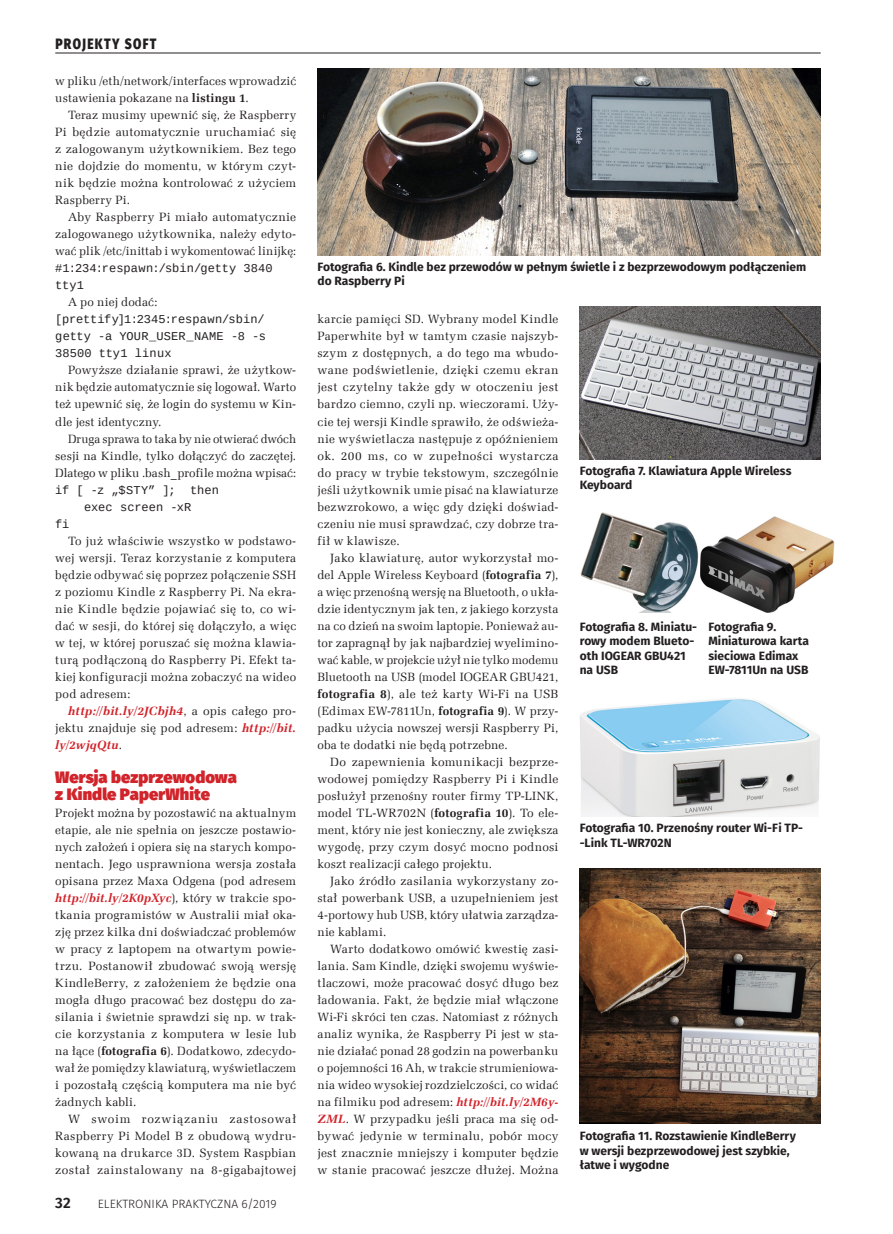
<style>
.page{position:relative;width:893px;height:1234px;background:#fff}
.page>*{position:absolute;margin:0;border:0;box-sizing:border-box;transform-origin:0 0}
._3_Srodtytul{font:900 16.5px/17px "Fira Sans";letter-spacing:.005em;color:#d1232a}
.t1{font:800 15px "Fira Sans";letter-spacing:.11em;color:#231f20;scale:.8 1}
.t2{font:600 15px "Fira Sans";color:#231f20}
._1_Body{font:12px/17px "Zapf Ellipt EU";letter-spacing:.015em;color:#231f20;text-align:justify}
._4_Podpis{font:700 12px/14.4px "Fira Sans";color:#231f20}
._1_Body-2{font:12px/17px "Liberation Mono";letter-spacing:.005em;color:#231f20}
.t3{font:300 12px "Fira Sans";color:#231f20}
.s1{font-weight:700}
.s2{font-weight:700;font-style:italic;color:#d1232a}
</style>
<div class="page">
<img style="left:317px;top:68px;width:504px;height:187px">
<img style="left:580px;top:306px;width:241px;height:153px">
<img style="left:580px;top:512px;width:119px;height:100px">
<img style="left:700px;top:516px;width:134px;height:96px">
<img style="left:580px;top:698px;width:240px;height:118px">
<img style="left:580px;top:868px;width:241px;height:255px">
<hr style="left:55px;top:53px;width:766px;height:1px;background:#231f20">
<p class="t1" style="left:55px;top:30px;width:128px">PROJEKTY SOFT</p>
<p class="_1_Body" style="left:55px;top:73px;width:242px">w pliku /eth/network/interfaces wprowadzić ustawienia pokazane na <span class="s1">listingu 1</span>.</p>
<p class="_1_Body" style="left:55px;top:107px;width:242px;text-indent:13px">Teraz musimy upewnić się, że Raspberry Pi będzie automatycznie uruchamiać się z zalogowanym użytkownikiem. Bez tego nie dojdzie do momentu, w którym czyt&shy;nik będzie można kontrolować z użyciem Raspberry Pi.</p>
<p class="_1_Body" style="left:55px;top:209px;width:242px;text-indent:13px">Aby Raspberry Pi miało automatycznie zalogowanego użytkownika, należy edyto&shy;wać plik /etc/inittab i wykomentować linijkę:</p>
<p class="_1_Body-2" style="left:55px;top:260px;width:219px">#1:234:respawn:/sbin/getty 3840 tty1</p>
<p class="_1_Body" style="left:68px;top:294px;width:91px">A po niej dodać:</p>
<p class="_1_Body-2" style="left:55px;top:311px;width:212px;text-align:justify">[prettify]1:2345:respawn/sbin/ getty -a YOUR_USER_NAME -8 -s 38500 tty1 linux</p>
<p class="_1_Body" style="left:55px;top:362px;width:242px;text-indent:13px">Powyższe działanie sprawi, że użytkow&shy;nik będzie automatycznie się logował. Warto też upewnić się, że login do systemu w Kin&shy;dle jest identyczny.</p>
<p class="_1_Body" style="left:55px;top:430px;width:242px;text-indent:13px">Druga sprawa to taka by nie otwierać dwóch sesji na Kindle, tylko dołączyć do zaczętej.<br>Dlatego w pliku .bash_profile można wpisać:</p>
<p class="_1_Body-2" style="left:55px;top:481px;width:165px">if [ -z „$STY” ]; then</p>
<p class="_1_Body-2" style="left:84px;top:498px;width:109px">exec screen -xR</p>
<p class="_1_Body-2" style="left:55px;top:515px;width:16px">fi</p>
<p class="_1_Body" style="left:55px;top:532px;width:242px;text-indent:13px">To już właściwie wszystko w podstawo&shy;wej wersji. Teraz korzystanie z komputera będzie odbywać się poprzez połączenie SSH z poziomu Kindle z Raspberry Pi. Na ekra&shy;nie Kindle będzie pojawiać się to, co wi&shy;dać w sesji, do której się dołączyło, a więc w tej, w której poruszać się można klawia&shy;turą podłączoną do Raspberry Pi. Efekt ta&shy;kiej konfiguracji można zobaczyć na wideo pod adresem:</p>
<p class="_1_Body" style="left:55px;top:702px;width:242px;text-indent:13px"><span class="s2">http://bit.ly/2JCbjh4</span>, a opis całego pro&shy;jektu znajduje się pod adresem: <span class="s2">http://bit. ly/2wjqQtu</span>.</p>
<p class="_3_Srodtytul" style="left:55px;top:766px;width:183px">Wersja bezprzewodowa z Kindle PaperWhite</p>
<p class="_1_Body" style="left:55px;top:804px;width:242px">Projekt można by pozostawić na aktualnym etapie, ale nie spełnia on jeszcze postawio&shy;nych założeń i opiera się na starych kompo&shy;nentach. Jego usprawniona wersja została opisana przez Maxa Odgena (pod adresem <span class="s2">http://bit.ly/2K0pXyc</span>), który w trakcie spo&shy;tkania programistów w Australii miał oka&shy;zję przez kilka dni doświadczać problemów w pracy z laptopem na otwartym powie&shy;trzu. Postanowił zbudować swoją wersję KindleBerry, z założeniem że będzie ona mogła długo pracować bez dostępu do za&shy;silania i świetnie sprawdzi się np. w trak&shy;cie korzystania z komputera w lesie lub na łące (<span class="s1">fotografia 6</span>). Dodatkowo, zdecydo&shy;wał że pomiędzy klawiaturą, wyświetlaczem i pozostałą częścią komputera ma nie być żadnych kabli.</p>
<p class="_1_Body" style="left:55px;top:1110px;width:242px;text-indent:13px">W swoim rozwiązaniu zastosował Raspberry Pi Model B z obudową wydru&shy;kowaną na drukarce 3D. System Raspbian został zainstalowany na 8-gigabajtowej</p>
<p class="t2" style="left:55px;top:1190px;width:17px">32</p>
<p class="t3" style="left:98px;top:1195px;width:180px">ELEKTRONIKA PRAKTYCZNA 6/2019</p>
<p class="_4_Podpis" style="left:317px;top:258px;width:490px">Fotografia 6. Kindle bez przewodów w pełnym świetle i z bezprzewodowym podłączeniem do Raspberry Pi</p>
<p class="_1_Body" style="left:317px;top:311px;width:242px">karcie pamięci SD. Wybrany model Kindle Paperwhite był w tamtym czasie najszyb&shy;szym z dostępnych, a do tego ma wbudo&shy;wane podświetlenie, dzięki czemu ekran jest czytelny także gdy w otoczeniu jest bardzo ciemno, czyli np. wieczorami. Uży&shy;cie tej wersji Kindle sprawiło, że odświeża&shy;nie wyświetlacza następuje z opóźnieniem ok. 200 ms, co w zupełności wystarcza do pracy w trybie tekstowym, szczególnie jeśli użytkownik umie pisać na klawiaturze bezwzrokowo, a więc gdy dzięki doświad&shy;czeniu nie musi sprawdzać, czy dobrze tra&shy;fił w klawisze.</p>
<p class="_1_Body" style="left:317px;top:549px;width:242px;text-indent:13px">Jako klawiaturę, autor wykorzystał mo&shy;del Apple Wireless Keyboard (<span class="s1">fotografia 7</span>), a więc przenośną wersję na Bluetooth, o ukła&shy;dzie identycznym jak ten, z jakiego korzysta na co dzień na swoim laptopie. Ponieważ au&shy;tor zapragnął by jak najbardziej wyelimino&shy;wać kable, w projekcie użył nie tylko modemu Bluetooth na USB (model IOGEAR GBU421, <span class="s1">fotografia 8</span>), ale też karty Wi-Fi na USB (Edimax EW-7811Un, <span class="s1">fotografia 9</span>). W przy&shy;padku użycia nowszej wersji Raspberry Pi, oba te dodatki nie będą potrzebne.</p>
<p class="_1_Body" style="left:317px;top:753px;width:242px;text-indent:13px">Do zapewnienia komunikacji bezprze&shy;wodowej pomiędzy Raspberry Pi i Kindle posłużył przenośny router firmy TP-LINK, model TL-WR702N (<span class="s1">fotografia 10</span>). To ele&shy;ment, który nie jest konieczny, ale zwiększa wygodę, przy czym dosyć mocno podnosi koszt realizacji całego projektu.</p>
<p class="_1_Body" style="left:317px;top:872px;width:242px;text-indent:13px">Jako źródło zasilania wykorzystany zo&shy;stał powerbank USB, a uzupełnieniem jest 4-portowy hub USB, który ułatwia zarządza&shy;nie kablami.</p>
<p class="_1_Body" style="left:317px;top:940px;width:242px;text-indent:13px">Warto dodatkowo omówić kwestię zasi&shy;lania. Sam Kindle, dzięki swojemu wyświe&shy;tlaczowi, może pracować dosyć długo bez ładowania. Fakt, że będzie miał włączone Wi-Fi skróci ten czas. Natomiast z różnych analiz wynika, że Raspberry Pi jest w sta&shy;nie działać ponad 28 godzin na powerbanku o pojemności 16 Ah, w trakcie strumieniowa&shy;nia wideo wysokiej rozdzielczości, co widać na filmiku pod adresem: <span class="s2">http://bit.ly/2M6y-ZML</span>. W przypadku jeśli praca ma się od&shy;bywać jedynie w terminalu, pobór mocy jest znacznie mniejszy i komputer będzie w stanie pracować jeszcze dłużej. Można</p>
<p class="_4_Podpis" style="left:580px;top:462px;width:213px">Fotografia 7. Klawiatura Apple Wireless<br>Keyboard</p>
<p class="_4_Podpis" style="left:580px;top:618px;width:119px">Fotografia 8. Miniatu&shy;rowy modem Blueto&shy;oth IOGEAR GBU421 na USB</p>
<p class="_4_Podpis" style="left:708px;top:618px;width:102px">Fotografia 9.<br>Miniaturowa karta sieciowa Edimax<br>EW-7811Un na USB</p>
<p class="_4_Podpis" style="left:580px;top:820px;width:225px">Fotografia 10. Przenośny router Wi-Fi TP--Link TL-WR702N</p>
<p class="_4_Podpis" style="left:580px;top:1127px;width:218px">Fotografia 11. Rozstawienie KindleBerry w wersji bezprzewodowej jest szybkie, łatwe i wygodne</p>
</div>
